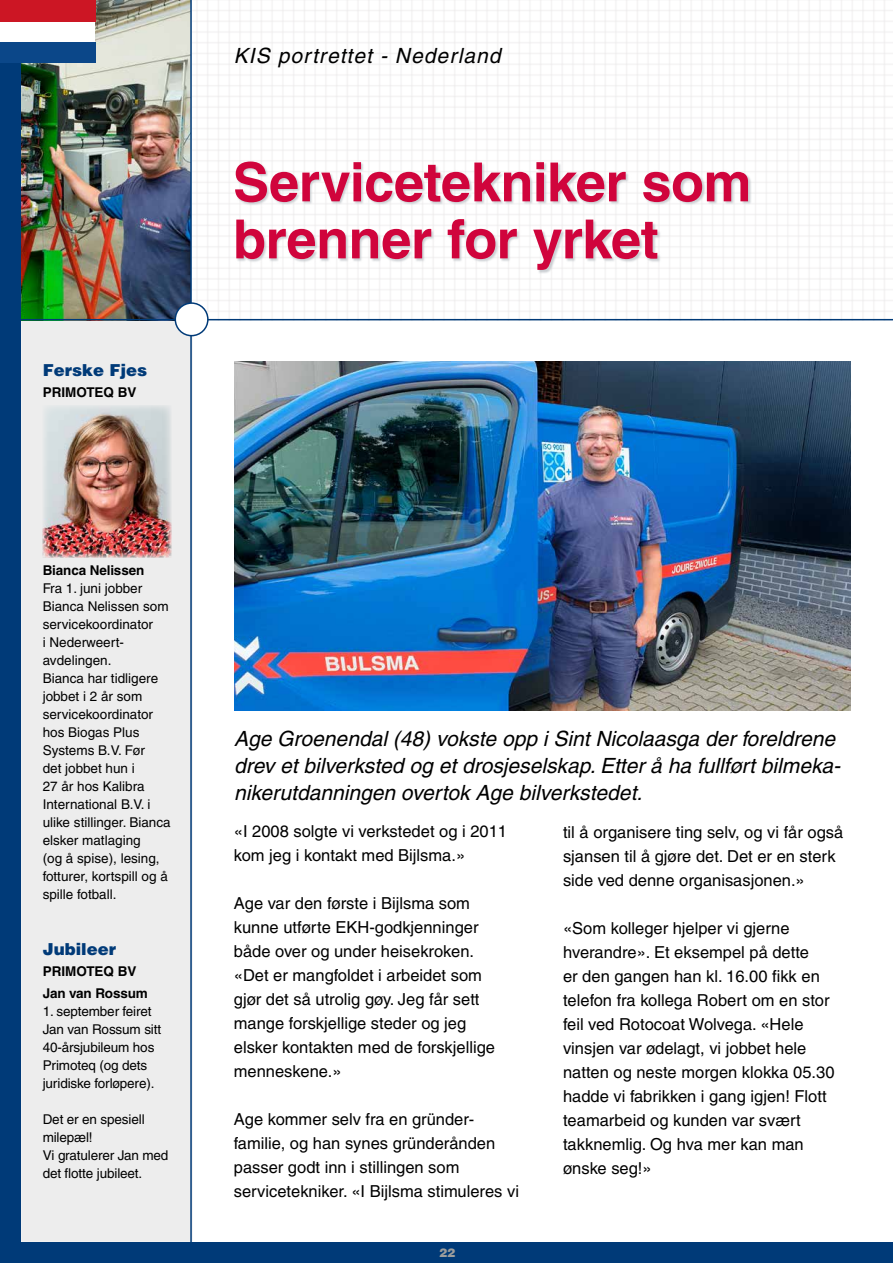
<style>
.page{position:relative;width:893px;height:1263px;background:#003a78}
.page>*{position:absolute;margin:0;border:0;box-sizing:border-box;transform-origin:0 0}
.t1{font:700 54px/57px "Helvetica";letter-spacing:-.01em;color:#d0043c}
.t2{font:italic 21px/27px "Helvetica";color:#000}
.t3{font:italic 21px "Helvetica";letter-spacing:.05em;color:#000}
.t4{font:16.5px/24px "Helvetica";color:#000}
.t5{font:900 16.5px "Helvetica";color:#003a78}
.t6{font:13.5px/18px "Helvetica";color:#000}
.t7{font:700 13.5px/22.5px "Helvetica";letter-spacing:-.01em;color:#000}
.t8{font:900 12px "Helvetica";color:#9d9d9c}
</style>
<div class="page">
<div style="left:21px;top:0;width:872px;height:1242px;background:#fff"></div>
<div style="left:21px;top:319px;width:172px;height:923px;background:#ededed"></div>
<img style="left:193px;top:0;width:700px;height:319px">
<img style="left:21px;top:0;width:169px;height:319px">
<div style="left:236px;top:161px;width:516px;height:113px;background:#bac0c5;opacity:.75"></div>
<div style="left:2px;top:1px;width:93px;height:62px;background:#fff"></div>
<div style="left:2px;top:43px;width:94px;height:20px;background:#0b4789"></div>
<div style="left:2px;top:0;width:94px;height:22px;background:#cc1624"></div>
<hr style="left:190px;top:0;width:2px;height:1246px;background:#003a78">
<hr style="left:0;top:1px;width:3px;height:62px;background:#fff">
<hr style="left:0;top:43px;width:3px;height:20px;background:#0b4789">
<hr style="left:0;top:0;width:3px;height:22px;background:#cc1624">
<hr style="left:21px;top:319px;width:872px;height:1px;background:#003a78">
<div style="left:175px;top:303px;width:33px;height:33px;background:#fff;border-radius:50%"></div>
<div style="left:175px;top:302px;width:34px;height:34px;border:2px solid #003a78;border-radius:50%"></div>
<img style="left:43px;top:405px;width:128px;height:152px">
<img style="left:234px;top:361px;width:616px;height:349px">
<p class="t5" style="left:43px;top:359px;width:106px">Ferske Fjes</p>
<p class="t7" style="left:43px;top:380px;width:95px">PRIMOTEQ BV</p>
<p class="t3" style="left:234px;top:43px;width:268px">KIS portrettet - Nederland</p>
<h1 class="t1" style="left:233px;top:153px;width:520px">Servicetekniker som brenner for yrket</h1>
<p class="t7" style="left:43px;top:559px;width:103px">Bianca Nelissen</p>
<p class="t6" style="left:43px;top:579px;width:130px">Fra 1. juni jobber<br>Bianca Nelissen som servicekoordinator<br>i Nederweert&shy;avdelingen.<br>Bianca har tidligere jobbet i 2 år som servicekoordinator hos Biogas Plus<br>Systems B.V. Før<br>det jobbet hun i<br>27 år hos Kalibra<br>International B.V. i ulike stillinger. Bianca elsker matlaging<br>(og å spise), lesing, fotturer, kortspill og å spille fotball.</p>
<p class="t5" style="left:43px;top:938px;width:75px">Jubileer</p>
<p class="t7" style="left:43px;top:960px;width:107px">PRIMOTEQ BV<br>Jan van Rossum</p>
<p class="t6" style="left:43px;top:1003px;width:120px">1. september feiret<br>Jan van Rossum sitt<br>40-årsjubileum hos<br>Primoteq (og dets juridiske forløpere).</p>
<p class="t6" style="left:43px;top:1111px;width:127px">Det er en spesiell milepæl!<br>Vi gratulerer Jan med det flotte jubileet.</p>
<p class="t2" style="left:234px;top:725px;width:608px">Age Groenendal (48) vokste opp i Sint Nicolaasga der foreldrene drev et bilverksted og et drosjeselskap. Etter å ha fullført bilmeka&shy;nikerutdanningen overtok Age bilverkstedet.</p>
<p class="t4" style="left:234px;top:819px;width:275px">«I 2008 solgte vi verkstedet og i 2011 kom jeg i kontakt med Bijlsma.»</p>
<p class="t4" style="left:234px;top:891px;width:263px">Age var den første i Bijlsma som kunne utførte EKH-godkjenninger både over og under heisekroken. «Det er mangfoldet i arbeidet som gjør det så utrolig gøy. Jeg får sett mange forskjellige steder og jeg elsker kontakten med de forskjellige menneskene.»</p>
<p class="t4" style="left:234px;top:1107px;width:287px">Age kommer selv fra en gründer&shy;familie, og han synes gründerånden passer godt inn i stillingen som servicetekniker. «I Bijlsma stimuleres vi</p>
<p class="t4" style="left:563px;top:820px;width:282px">til å organisere ting selv, og vi får også sjansen til å gjøre det. Det er en sterk side ved denne organisasjonen.»</p>
<p class="t4" style="left:563px;top:916px;width:273px">«Som kolleger hjelper vi gjerne hverandre». Et eksempel på dette<br>er den gangen han kl. 16.00 fikk en telefon fra kollega Robert om en stor feil ved Rotocoat Wolvega. «Hele vinsjen var ødelagt, vi jobbet hele natten og neste morgen klokka 05.30 hadde vi fabrikken i gang igjen! Flott teamarbeid og kunden var svært takknemlig. Og hva mer kan man ønske seg!»</p>
<p class="t8" style="left:439px;top:1244px;width:18px">22</p>
</div>
